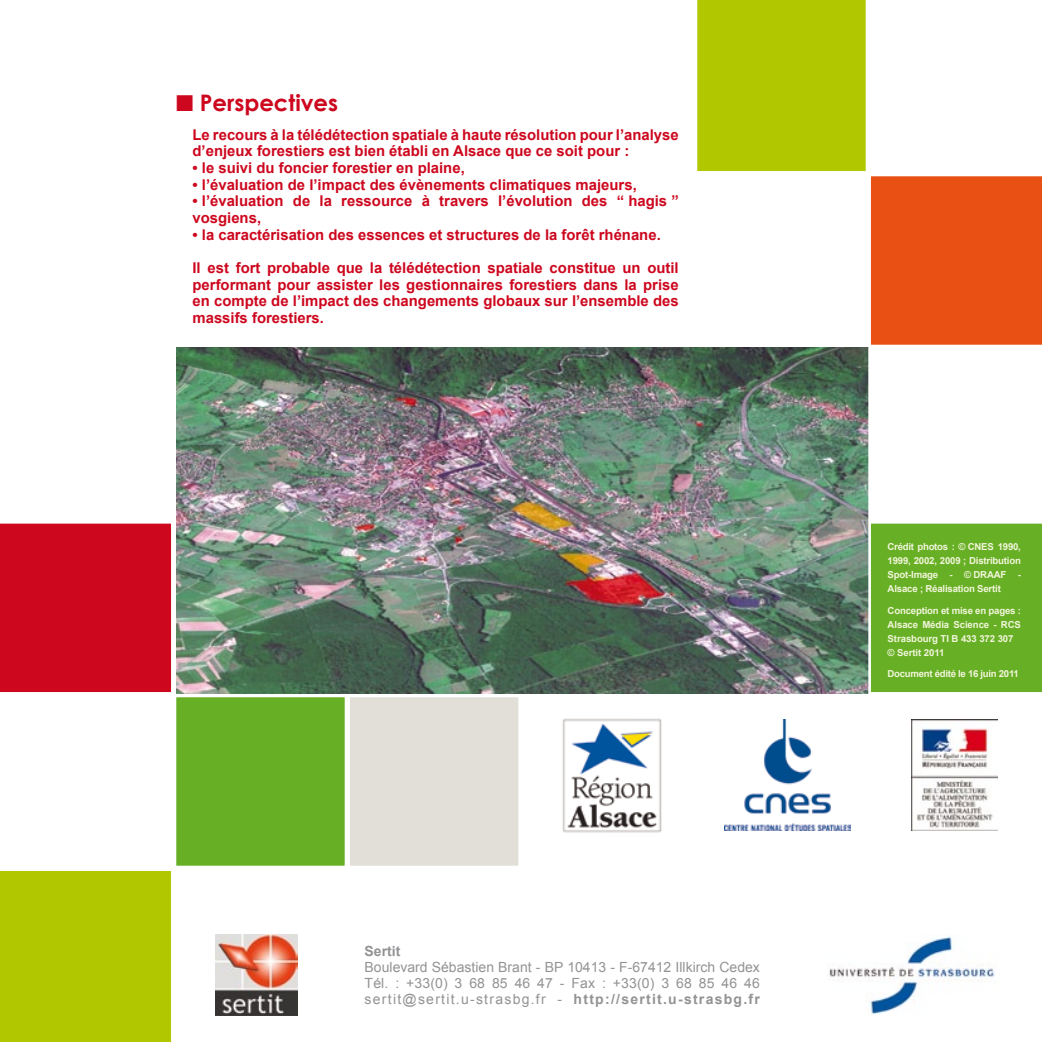
<style>
.page{position:relative;width:1042px;height:1042px;background:#fff}
.page>*{position:absolute;margin:0;border:0;box-sizing:border-box;transform-origin:0 0}
.t1{font:700 22.75px "Century Gothic";color:#cd071e}
.t2{font:700 14.88px/16.6px "Arial";color:#cd071e}
.t3{font:14px/15.8px "Arial";letter-spacing:.01em;color:#929395;text-align:justify}
.t4{font:700 14px "Arial";color:#929395}
.t5{font:700 9.62px/14px "Arial";letter-spacing:-.02em;color:#f1f5da;text-align:justify}
.s1{font-weight:700}
</style>
<div class="page">
<img style="left:176px;top:347px;width:692px;height:346px">
<div style="left:868px;top:521px;width:174px;height:173px;background:#67af24"></div>
<div style="left:0;top:523px;width:171px;height:169px;background:#cd071e"></div>
<div style="left:0;top:871px;width:171px;height:171px;background:#b1c800"></div>
<svg style="left:697px;top:0;width:345px;height:345px"></svg>
<div style="left:174px;top:694px;width:173px;height:174px;background:#67af24;border:3px solid #fff"></div>
<div style="left:347px;top:694px;width:174px;height:174px;background:#e1dfd7;border:3px solid #fff"></div>
<img style="left:215px;top:934px;width:82px;height:82px">
<img style="left:828px;top:936px;width:167px;height:79px">
<img style="left:724px;top:719px;width:127px;height:111px">
<img style="left:562px;top:718px;width:100px;height:115px">
<img style="left:911px;top:719px;width:86px;height:111px">
<h1 class="t1" style="left:200px;top:89px;width:140px">Perspectives</h1>
<p class="t2" style="left:192px;top:127px;width:488px">Le recours à la télédétection spatiale à haute résolution pour l’analyse d’enjeux forestiers est bien établi en Alsace que ce soit pour :</p>
<p class="t2" style="left:192px;top:160px;width:274px">• le suivi du foncier forestier en plaine,</p>
<p class="t2" style="left:192px;top:177px;width:446px">• l’évaluation de l’impact des évènements climatiques majeurs,</p>
<p class="t2" style="left:192px;top:193px;width:488px">• l’évaluation de la ressource à travers l’évolution des “ hagis ” vosgiens,</p>
<p class="t2" style="left:192px;top:227px;width:470px">• la caractérisation des essences et structures de la forêt rhénane.</p>
<p class="t2" style="left:192px;top:260px;width:488px;text-align:justify">Il est fort probable que la télédétection spatiale constitue un outil performant pour assister les gestionnaires forestiers dans la prise en compte de l’impact des changements globaux sur l’ensemble des massifs forestiers.</p>
<p class="t4" style="left:365px;top:942px;width:37px">Sertit</p>
<p class="t3" style="left:365px;top:959px;width:397px">Boulevard Sébastien Brant - BP 10413 - F-67412 Illkirch Cedex Tél. : +33(0) 3 68 85 46 47 - Fax : +33(0) 3 68 85 46 46 sertit@sertit.u-strasbg.fr - <span class="s1">http://sertit.u-strasbg.fr</span></p>
<p class="t5" style="left:887px;top:539px;width:135px">Crédit photos : © CN ES 1990, 1999, 2002, 2009 ; Distribution Spot-Image - © DRAAF - Alsace ; Réalisation Sertit</p>
<p class="t5" style="left:887px;top:604px;width:135px;text-align:left">Conception et mise en pages :<br>Alsace Média Science - RCS<br>Strasbourg TI B 433 372 307 © Sertit 2011</p>
<p class="t5" style="left:887px;top:667px;width:133px">Document édité le 16 juin 2011</p>
</div>
